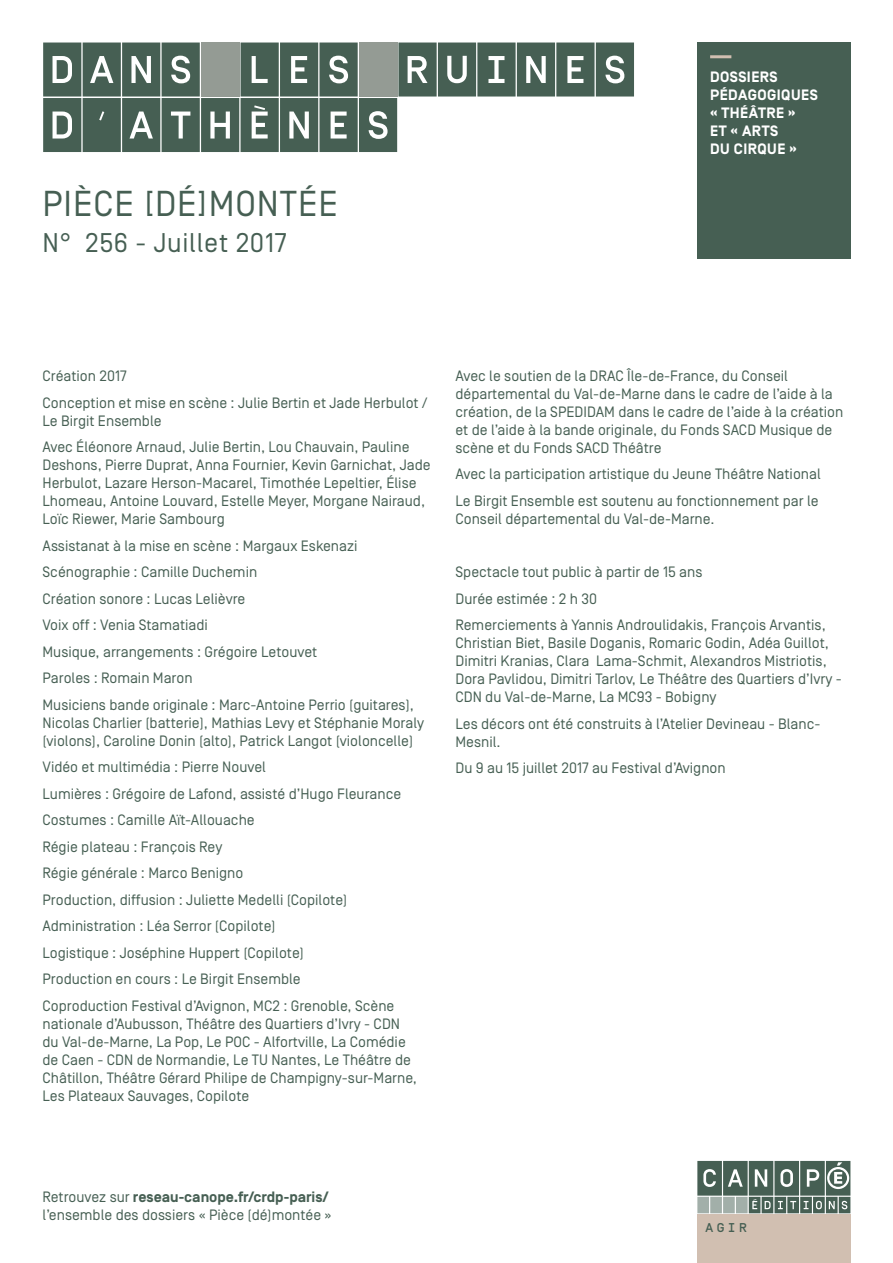
<style>
.page{position:relative;width:893px;height:1263px;background:#fff}
.page>*{position:absolute;margin:0;border:0;box-sizing:border-box;transform-origin:0 0}
.Titre_livre{font:500 54px/55.5px "Simplon CNDP";color:#465f53}
.Complement_titre{font:36px "Simplon BP Regular";letter-spacing:.025em;color:#465f53}
.N__Date{font:27px "Simplon BP Regular";letter-spacing:.025em;color:#465f53}
.Auteurs{font:15px/18px "Simplon BP Regular";color:#465f53}
.Intitule{font:700 15px/18px "Simplon BP";letter-spacing:.03em;color:#fff}
.t1{font:500 12.75px "Simplon BP Mono";color:#465f53}
.s1{font-family:"Simplon BP";font-weight:700}
</style>
<div class="page">
<svg style="left:697px;top:1161px;width:153px;height:52px;background:#72857c"></svg>
<div style="left:697px;top:1214px;width:153px;height:49px;background:#d1bfb1"></div>
<div style="left:697px;top:43px;width:153px;height:216px;background:#465f53"></div>
<hr style="left:710px;top:55px;width:21px;height:3px;background:#d1bfb1">
<p class="Titre_livre" style="left:43px;top:42px;width:594px">DANS LES RUINES<br>D’ATHÈNES</p>
<p class="Complement_titre" style="left:43px;top:182px;width:297px">PIÈCE [DÉ]MONTÉE</p>
<p class="N__Date" style="left:43px;top:227px;width:246px">N° 256 - Juillet 2017</p>
<p class="Intitule" style="left:710px;top:68px;width:109px">DOSSIERS<br>PÉDAGOGIQUES « THÉÂTRE »<br>ET « ARTS<br>DU CIRQUE »</p>
<p class="Auteurs" style="left:43px;top:367px;width:86px">Création 2017</p>
<p class="Auteurs" style="left:43px;top:393px;width:386px">Conception et mise en scène : Julie Bertin et Jade Herbulot /<br>Le Birgit Ensemble</p>
<p class="Auteurs" style="left:43px;top:438px;width:390px">Avec Éléonore Arnaud, Julie Bertin, Lou Chauvain, Pauline Deshons, Pierre Duprat, Anna Fournier, Kevin Garnichat, Jade Herbulot, Lazare Herson-Macarel, Timothée Lepeltier, Élise Lhomeau, Antoine Louvard, Estelle Meyer, Morgane Nairaud, Loïc Riewer, Marie Sambourg</p>
<p class="Auteurs" style="left:43px;top:536px;width:316px">Assistanat à la mise en scène : Margaux Eskenazi</p>
<p class="Auteurs" style="left:43px;top:563px;width:216px">Scénographie : Camille Duchemin</p>
<p class="Auteurs" style="left:43px;top:589px;width:204px">Création sonore : Lucas Lelièvre</p>
<p class="Auteurs" style="left:43px;top:616px;width:167px">Voix off : Venia Stamatiadi</p>
<p class="Auteurs" style="left:43px;top:642px;width:276px">Musique, arrangements : Grégoire Letouvet</p>
<p class="Auteurs" style="left:43px;top:669px;width:152px">Paroles : Romain Maron</p>
<p class="Auteurs" style="left:43px;top:695px;width:383px">Musiciens bande originale : Marc-Antoine Perrio (guitares),<br>Nicolas Charlier (batterie), Mathias Levy et Stéphanie Moraly (violons), Caroline Donin (alto), Patrick Langot (violoncelle)</p>
<p class="Auteurs" style="left:43px;top:758px;width:225px">Vidéo et multimédia : Pierre Nouvel</p>
<p class="Auteurs" style="left:43px;top:784px;width:360px">Lumières : Grégoire de Lafond, assisté d’Hugo Fleurance</p>
<p class="Auteurs" style="left:43px;top:811px;width:214px">Costumes : Camille Aït-Allouache</p>
<p class="Auteurs" style="left:43px;top:838px;width:181px">Régie plateau : François Rey</p>
<p class="Auteurs" style="left:43px;top:864px;width:202px">Régie générale : Marco Benigno</p>
<p class="Auteurs" style="left:43px;top:891px;width:306px">Production, diffusion : Juliette Medelli (Copilote)</p>
<p class="Auteurs" style="left:43px;top:917px;width:235px">Administration : Léa Serror (Copilote)</p>
<p class="Auteurs" style="left:43px;top:944px;width:263px">Logistique : Joséphine Huppert (Copilote)</p>
<p class="Auteurs" style="left:43px;top:970px;width:260px">Production en cours : Le Birgit Ensemble</p>
<p class="Auteurs" style="left:43px;top:997px;width:376px">Coproduction Festival d’Avignon, MC2 : Grenoble, Scène nationale d’Aubusson, Théâtre des Quartiers d’Ivry - CDN du Val-de-Marne, La Pop, Le POC - Alfortville, La Comédie de Caen - CDN de Normandie, Le TU Nantes, Le Théâtre de Châtillon, Théâtre Gérard Philipe de Champigny-sur-Marne, Les Plateaux Sauvages, Copilote</p>
<p class="Auteurs" style="left:455px;top:367px;width:389px">Avec le soutien de la DRAC Île-de-France, du Conseil départemental du Val-de-Marne dans le cadre de l’aide à la création, de la SPEDIDAM dans le cadre de l’aide à la création et de l’aide à la bande originale, du Fonds SACD Musique de scène et du Fonds SACD Théâtre</p>
<p class="Auteurs" style="left:455px;top:465px;width:367px">Avec la participation artistique du Jeune Théâtre National</p>
<p class="Auteurs" style="left:455px;top:492px;width:365px">Le Birgit Ensemble est soutenu au fonctionnement par le<br>Conseil départemental du Val-de-Marne.</p>
<p class="Auteurs" style="left:455px;top:563px;width:248px">Spectacle tout public à partir de 15 ans</p>
<p class="Auteurs" style="left:455px;top:589px;width:143px">Durée estimée : 2 h 30</p>
<p class="Auteurs" style="left:455px;top:616px;width:388px">Remerciements à Yannis Androulidakis, François Arvantis, Christian Biet, Basile Doganis, Romaric Godin, Adéa Guillot, Dimitri Kranias, Clara Lama-Schmit, Alexandros Mistriotis, Dora Pavlidou, Dimitri Tarlov, Le Théâtre des Quartiers d’Ivry - CDN du Val-de-Marne, La MC93 - Bobigny</p>
<p class="Auteurs" style="left:455px;top:714px;width:366px">Les décors ont été construits à l’Atelier Devineau - Blanc-<br>Mesnil.</p>
<p class="Auteurs" style="left:455px;top:759px;width:272px">Du 9 au 15 juillet 2017 au Festival d’Avignon</p>
<p class="Auteurs" style="left:43px;top:1188px;width:291px">Retrouvez sur <span class="s1">reseau-canope.fr/crdp-paris/ </span>l’ensemble des dossiers « Pièce (dé)montée »</p>
<p class="t1" style="left:705px;top:1219px;width:43px">AGIR</p>
</div>
